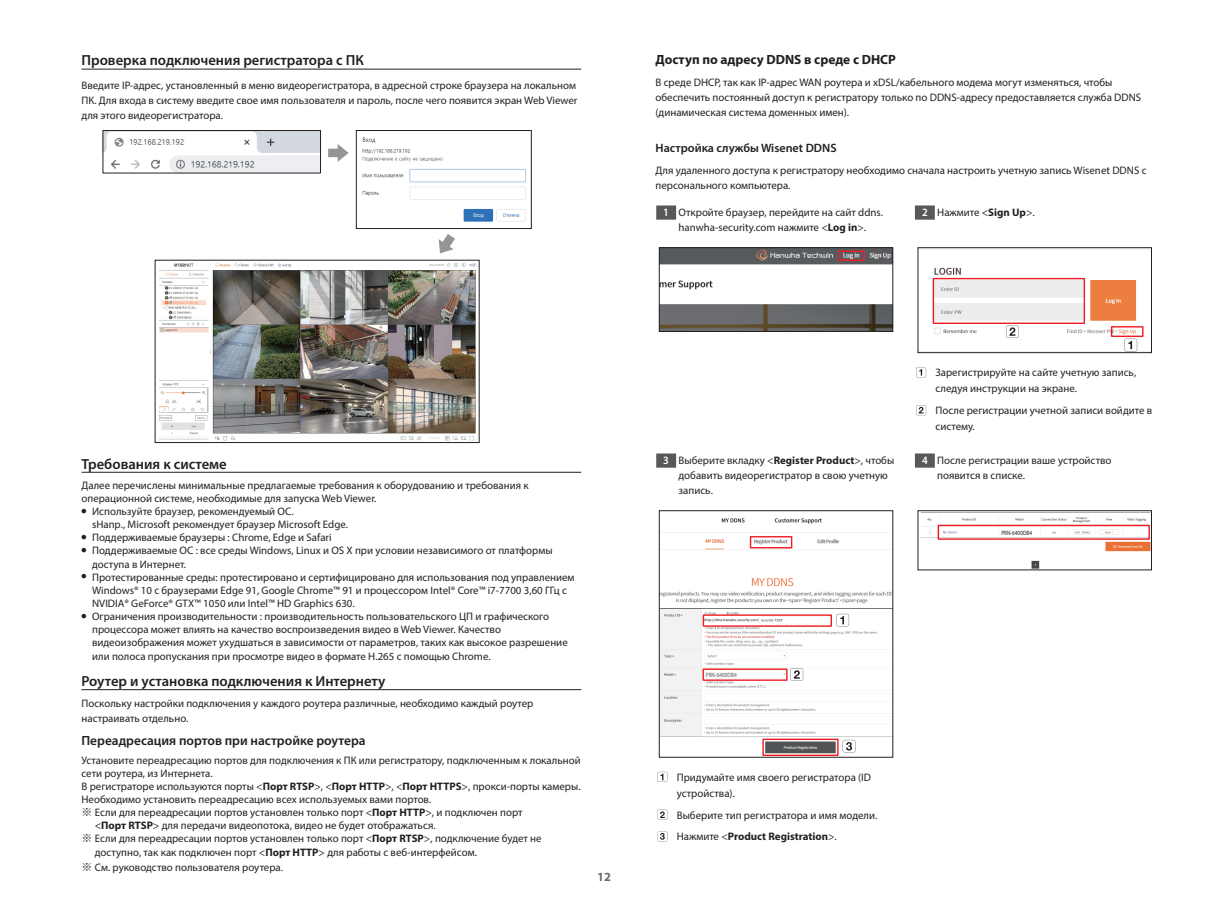
<style>
.page{position:relative;width:1219px;height:911px;background:#fff}
.page>*{position:absolute;margin:0;border:0;box-sizing:border-box;transform-origin:0 0}
.t1{font:600 14.62px "Myriad Pro";color:#231f20}
.t2{font:600 13.38px "Myriad Pro";color:#231f20}
.t3{font:700 13.38px "Myriad Pro";color:#231f20}
.t4{font:700 12.5px "Myriad Pro";color:#6c6d70}
.t5{font:600 12.12px "Myriad Pro";color:#231f20}
.t6{font:10.88px/15px "Myriad Pro";color:#231f20}
.t7{font:6.25px "Myriad Pro";color:#57585a;scale:.85 1}
.t8{font:6.25px "Myriad Pro";color:#231f20;scale:.85 1}
.s1{font-weight:600;font-size:11.25px;color:#fff}
.s2{font-weight:700}
.s3{font-family:"Noto Sans CJ Kkr"}
</style>
<div class="page">
<hr style="left:81px;top:69px;width:500px;height:1px;background:#231f20">
<hr style="left:81px;top:472px;width:500px;height:1px;background:#231f20">
<hr style="left:81px;top:689px;width:500px;height:1px;background:#231f20">
<img style="left:159px;top:263px;width:318px;height:178px">
<div style="left:155px;top:260px;width:324px;height:183px;border:1px solid #231f20"></div>
<svg style="left:439px;top:234px;width:16px;height:19px"></svg>
<img style="left:105px;top:132px;width:214px;height:39px">
<div style="left:103px;top:130px;width:218px;height:43px;border:1px solid #231f20"></div>
<svg style="left:328px;top:144px;width:21px;height:18px"></svg>
<img style="left:362px;top:137px;width:164px;height:85px">
<div style="left:356px;top:130px;width:175px;height:99px;border:1px solid #231f20"></div>
<div style="left:656px;top:205px;width:20px;height:15px;background:#57585a"></div>
<div style="left:915px;top:205px;width:20px;height:15px;background:#57585a"></div>
<img style="left:661px;top:249px;width:230px;height:80px">
<div style="left:659px;top:247px;width:234px;height:84px;border:1px solid #231f20"></div>
<div style="left:838px;top:250px;width:27px;height:11px;border:1px solid #ee1d23"></div>
<img style="left:932px;top:267px;width:212px;height:83px">
<div style="left:918px;top:247px;width:234px;height:106px;border:1px solid #231f20"></div>
<div style="left:933px;top:278px;width:152px;height:46px;border:1px solid #ee1d23"></div>
<div style="left:1111px;top:326px;width:32px;height:11px;border:1px solid #ee1d23"></div>
<svg style="left:916px;top:367px;width:10px;height:10px"></svg>
<svg style="left:916px;top:405px;width:10px;height:10px"></svg>
<div style="left:656px;top:453px;width:20px;height:14px;background:#57585a"></div>
<div style="left:915px;top:453px;width:20px;height:14px;background:#57585a"></div>
<img style="left:661px;top:518px;width:230px;height:86px">
<img style="left:661px;top:608px;width:230px;height:146px">
<svg style="left:761px;top:619px;width:22px;height:2px"></svg>
<div style="left:659px;top:510px;width:234px;height:247px;border:1px solid #231f20"></div>
<div style="left:762px;top:738px;width:77px;height:18px;border:1px solid #ee1d23"></div>
<div style="left:703px;top:614px;width:129px;height:13px;border:1px solid #ee1d23"></div>
<div style="left:702px;top:668px;width:86px;height:13px;border:1px solid #ee1d23"></div>
<div style="left:706px;top:671px;width:76px;height:6px;background:#fff"></div>
<div style="left:750px;top:536px;width:42px;height:12px;border:1px solid #ee1d23"></div>
<img style="left:920px;top:512px;width:230px;height:56px">
<svg style="left:1048px;top:530px;width:12px;height:5px"></svg>
<div style="left:918px;top:510px;width:234px;height:60px;border:1px solid #231f20"></div>
<div style="left:938px;top:525px;width:212px;height:15px;border:1px solid #ee1d23"></div>
<div style="left:1001px;top:529px;width:34px;height:6px;background:#fff"></div>
<svg style="left:657px;top:772px;width:10px;height:10px"></svg>
<svg style="left:657px;top:809px;width:10px;height:10px"></svg>
<svg style="left:657px;top:831px;width:10px;height:10px"></svg>
<svg style="left:1006px;top:325px;width:13px;height:13px"></svg>
<svg style="left:1124px;top:339px;width:13px;height:12px"></svg>
<svg style="left:836px;top:614px;width:13px;height:12px"></svg>
<svg style="left:790px;top:668px;width:13px;height:13px"></svg>
<svg style="left:843px;top:740px;width:12px;height:12px"></svg>
<h1 class="t1" style="left:81px;top:51px;width:284px">Проверка подключения регистратора с ПК</h1>
<p class="t6" style="left:81px;top:78px;width:497px;text-align:justify">Введите IP-адрес, установленный в меню видеорегистратора, в адресной строке браузера на локальном ПК. Для входа в систему введите свое имя пользователя и пароль, после чего появится экран Web Viewer для этого видеорегистратора.</p>
<p class="t3" style="left:656px;top:51px;width:242px">Доступ по адресу DDNS в среде с DHCP</p>
<p class="t6" style="left:656px;top:75px;width:487px">В среде DHCP, так как IP-адрес WAN роутера и xDSL/кабельного модема могут изменяться, чтобы обеспечить постоянный доступ к регистратору только по DDNS-адресу предоставляется служба DDNS (динамическая система доменных имен).</p>
<p class="t5" style="left:656px;top:140px;width:183px">Настройка службы Wisenet DDNS</p>
<p class="t6" style="left:656px;top:163px;width:492px">Для удаленного доступа к регистратору необходимо сначала настроить учетную запись Wisenet DDNS с персонального компьютера.</p>
<p class="t6" style="left:663px;top:205px;width:221px;text-align:center"><span class="s1">1</span> Откройте браузер, перейдите на сайт ddns. hanwha-security.com нажмите &lt;<span class="s2">Log in</span>&gt;.</p>
<p class="t6" style="left:922px;top:205px;width:114px"><span class="s1">2</span> Нажмите &lt;<span class="s2">Sign Up</span>&gt;.</p>
<h1 class="t1" style="left:81px;top:454px;width:147px">Требования к системе</h1>
<p class="t6" style="left:81px;top:478px;width:449px;line-height:13.1px">Далее перечислены минимальные предлагаемые требования к оборудованию и требования к операционной системе, необходимые для запуска Web Viewer.</p>
<p class="t6" style="left:92px;top:504px;width:257px;line-height:13.1px;text-indent:-11px"><sup>●</sup> Используйте браузер, рекомендуемый ОС.<br>sНапр., Microsoft рекомендует браузер Microsoft Edge.</p>
<p class="t6" style="left:81px;top:530px;width:252px"><sup>●</sup> Поддерживаемые браузеры : Chrome, Edge и Safari</p>
<p class="t6" style="left:92px;top:544px;width:462px;line-height:13.1px;text-indent:-11px"><sup>●</sup> Поддерживаемые ОС : все среды Windows, Linux и OS X при условии независимого от платформы доступа в Интернет.</p>
<p class="t6" style="left:92px;top:570px;width:484px;line-height:13.1px;text-indent:-11px"><sup>●</sup> Протестированные среды: протестировано и сертифицировано для использования под управлением<br>Windows® 10 с браузерами Edge 91, Google Chrome™ 91 и процессором Intel® Core™ i7-7700 3,60 ГГц с<br>NVIDIA® GeForce® GTX™ 1050 или Intel™ HD Graphics 630.</p>
<p class="t6" style="left:92px;top:609px;width:477px;line-height:13.4px;text-indent:-11px"><sup>●</sup> Ограничения производительности : производительность пользовательского ЦП и графического процессора может влиять на качество воспроизведения видео в Web Viewer. Качество видеоизображения может ухудшаться в зависимости от параметров, таких как высокое разрешение или полоса пропускания при просмотре видео в формате H.265 с помощью Chrome.</p>
<h1 class="t1" style="left:81px;top:671px;width:305px">Роутер и установка подключения к Интернету</h1>
<p class="t6" style="left:81px;top:695px;width:453px">Поскольку настройки подключения у каждого роутера различные, необходимо каждый роутер настраивать отдельно.</p>
<p class="t2" style="left:81px;top:732px;width:286px">Переадресация портов при настройке роутера</p>
<p class="t6" style="left:81px;top:752px;width:501px">Установите переадресацию портов для подключения к ПК или регистратору, подключенным к локальной</p>
<p class="t6" style="left:81px;top:765px;width:133px">сети роутера, из Интернета.</p>
<p class="t6" style="left:81px;top:778px;width:501px">В регистраторе используются порты &lt;<span class="s2">Порт RTSP</span>&gt;, &lt;<span class="s2">Порт HTTP</span>&gt;, &lt;<span class="s2">Порт HTTPS</span>&gt;, прокси-порты камеры.</p>
<p class="t6" style="left:81px;top:791px;width:351px">Необходимо установить переадресацию всех используемых вами портов.</p>
<p class="t6" style="left:81px;top:804px;width:443px"><span class="s3">※</span> Если для переадресации портов установлен только порт &lt;<span class="s2">Порт HTTP</span>&gt;, и подключен порт</p>
<p class="t6" style="left:95px;top:818px;width:342px">&lt;<span class="s2">Порт RTSP</span>&gt; для передачи видеопотока, видео не будет отображаться.</p>
<p class="t6" style="left:81px;top:831px;width:462px"><span class="s3">※</span> Если для переадресации портов установлен только порт &lt;<span class="s2">Порт RTSP</span>&gt;, подключение будет не</p>
<p class="t6" style="left:95px;top:844px;width:384px">доступно, так как подключен порт &lt;<span class="s2">Порт HTTP</span>&gt; для работы с веб-интерфейсом.</p>
<p class="t6" style="left:81px;top:859px;width:203px"><span class="s3">※</span> См. руководство пользователя роутера.</p>
<p class="t4" style="left:597px;top:869px;width:15px">12</p>
<p class="t6" style="left:935px;top:364px;width:202px;line-height:16.2px">Зарегистрируйте на сайте учетную запись, следуя инструкции на экране.</p>
<p class="t6" style="left:935px;top:402px;width:218px;line-height:16.2px">После регистрации учетной записи войдите в систему.</p>
<p class="t6" style="left:679px;top:453px;width:217px;text-indent:-15px"><span class="s1">3</span> Выберите вкладку &lt;<span class="s2">Register Product</span>&gt;, чтобы добавить видеорегистратор в свою учетную запись.</p>
<p class="t6" style="left:937px;top:453px;width:176px;text-indent:-15px"><span class="s1">4</span> После регистрации ваше устройство появится в списке.</p>
<p class="t7" style="left:706px;top:670px;width:38px">PRN-6400DB4</p>
<p class="t6" style="left:677px;top:769px;width:196px;line-height:16.2px">Придумайте имя своего регистратора (ID устройства).</p>
<p class="t6" style="left:677px;top:804px;width:202px;line-height:21.6px">Выберите тип регистратора и имя модели.<br>Нажмите &lt;<span class="s2">Product Registration</span>&gt;.</p>
<p class="t8" style="left:1001px;top:529px;width:38px">PRN-6400DB4</p>
</div>
